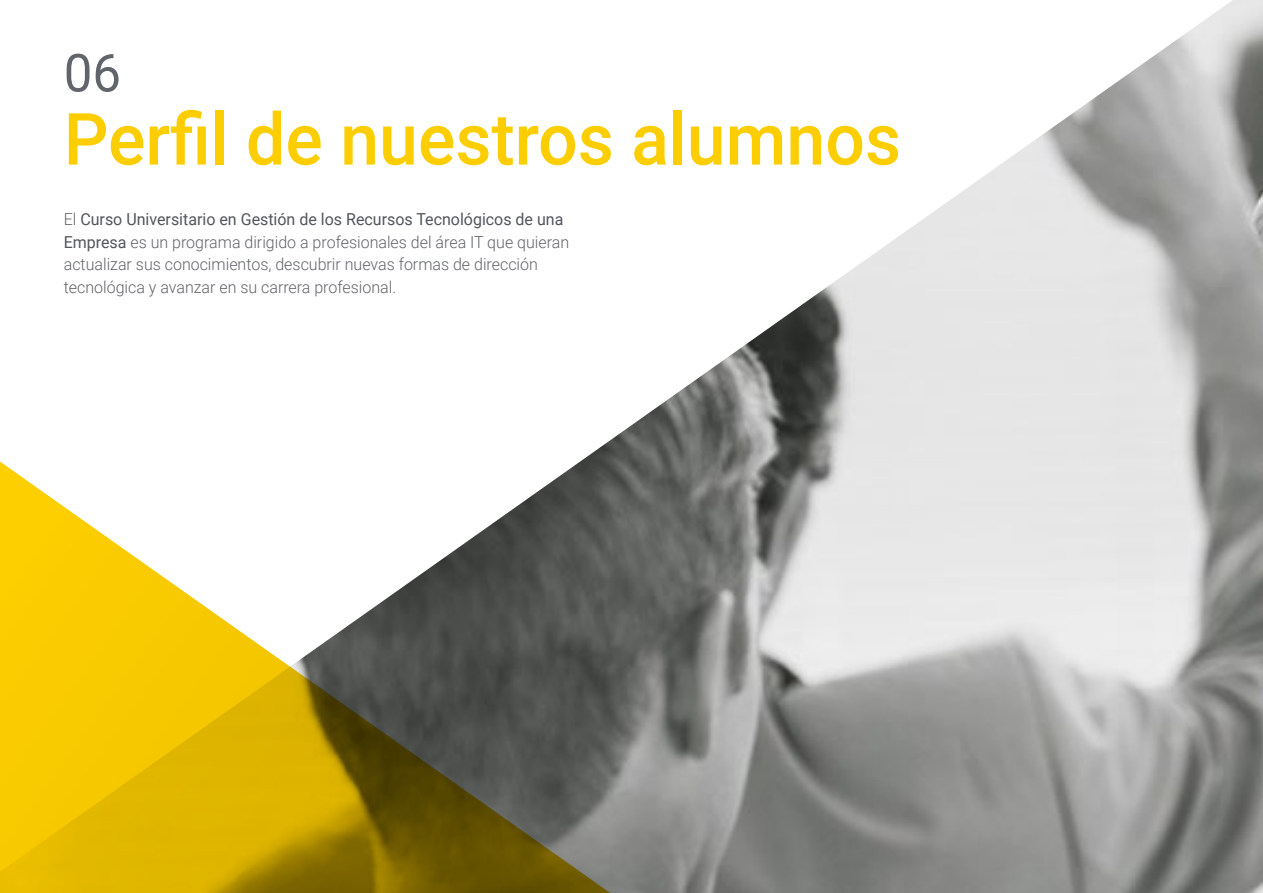
<style>
.page{position:relative;width:1263px;height:893px;background:#fff}
.page>*{position:absolute;margin:0;border:0;box-sizing:border-box;transform-origin:0 0}
.t1{font:500 72px "Roboto";color:#fcce00}
.t2{font:52.5px "Roboto";color:#61646a}
.t3{font:300 16.5px/22.5px "Roboto";color:#61646a}
.s1{font-weight:400;color:#52555b}
</style>
<div class="page">
<img style="left:602px;top:0;width:661px;height:893px">
<svg style="left:0;top:446px;width:640px;height:447px"></svg>
<h2 class="t2" style="left:64px;top:36px;width:59px">06</h2>
<h1 class="t1" style="left:64px;top:89px;width:839px">Perfil de nuestros alumnos</h1>
<p class="t3" style="left:64px;top:207px;width:507px">El <span class="s1">Curso Universitario en Gestión de los Recursos Tecnológicos de una Empresa</span> es un programa dirigido a profesionales del área IT que quieran actualizar sus conocimientos, descubrir nuevas formas de dirección tecnológica y avanzar en su carrera profesional.</p>
</div>
